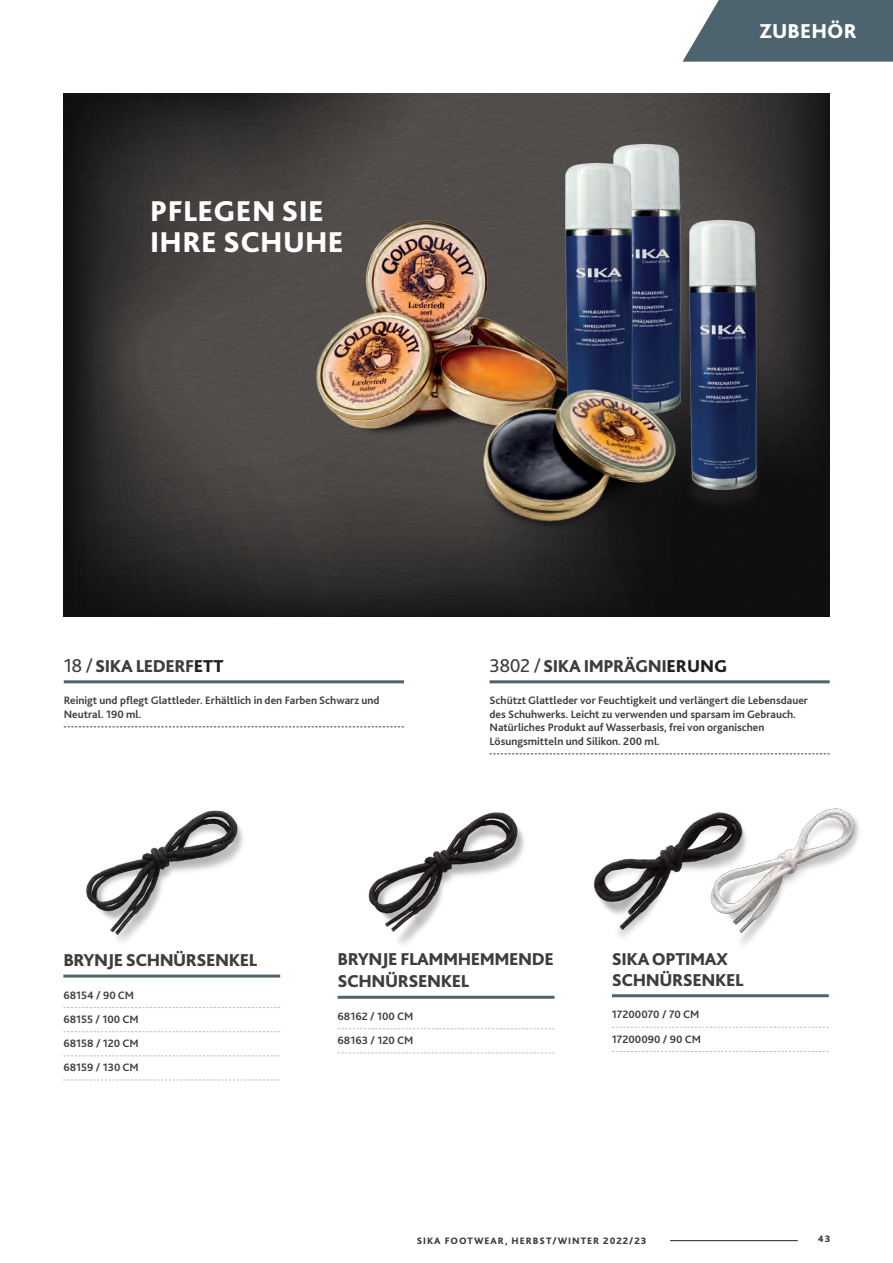
<style>
.page{position:relative;width:893px;height:1263px;background:#fff}
.page>*{position:absolute;margin:0;border:0;box-sizing:border-box;transform-origin:0 0}
.t1{font:800 30px/30.5px "Bliss 2";letter-spacing:.01em;color:#fff}
.t2{font:800 21px "Bliss 2";letter-spacing:.01em;color:#fff}
.t3{font:800 18px/22.5px "Bliss 2";letter-spacing:-.025em;color:#3e3e3f}
.t4{font:700 11.25px/24.2px "Bliss 2";color:#3e3e3f}
.t5{font:800 9.75px "Bliss 2";letter-spacing:.1em;color:#3e3e3f}
.s1{font-weight:400;font-size:19.5px}
.s2{color:#231f20}
</style>
<div class="page">
<img style="left:64px;top:94px;width:765px;height:523px">
<img style="left:301px;top:203px;width:235px;height:260px">
<img style="left:584px;top:129px;width:121px;height:230px">
<img style="left:536px;top:148px;width:121px;height:211px">
<img style="left:660px;top:205px;width:121px;height:301px">
<img style="left:450px;top:359px;width:253px;height:201px">
<hr style="left:670px;top:1240px;width:128px;height:1px;background:#231f20">
<img style="left:86px;top:810px;width:157px;height:132px">
<img style="left:368px;top:812px;width:156px;height:133px">
<hr style="left:63px;top:974px;width:217px;height:3px;background:#4d636e">
<svg style="left:63px;top:1007px;width:217px;height:1px"></svg>
<svg style="left:63px;top:1031px;width:217px;height:1px"></svg>
<svg style="left:63px;top:1055px;width:217px;height:1px"></svg>
<svg style="left:63px;top:1079px;width:217px;height:1px"></svg>
<hr style="left:338px;top:996px;width:216px;height:3px;background:#4d636e">
<svg style="left:338px;top:1028px;width:216px;height:1px"></svg>
<svg style="left:338px;top:1052px;width:216px;height:1px"></svg>
<hr style="left:612px;top:994px;width:217px;height:3px;background:#4d636e">
<svg style="left:612px;top:1027px;width:217px;height:1px"></svg>
<svg style="left:612px;top:1051px;width:217px;height:1px"></svg>
<img style="left:593px;top:838px;width:88px;height:99px">
<img style="left:681px;top:808px;width:178px;height:137px">
<hr style="left:64px;top:680px;width:340px;height:3px;background:#4d636e">
<svg style="left:64px;top:726px;width:340px;height:1px"></svg>
<hr style="left:490px;top:680px;width:340px;height:3px;background:#4d636e">
<svg style="left:490px;top:753px;width:340px;height:1px"></svg>
<svg style="left:682px;top:0;width:211px;height:62px;background:#5d717b"></svg>
<h1 class="t1" style="left:150px;top:196px;width:195px">PFLEGEN SIE<br>IHRE SCHUHE</h1>
<h2 class="t2" style="left:759px;top:18px;width:99px">ZUBEHÖR</h2>
<h3 class="t3" style="left:64px;top:655px;width:161px"><span class="s1">18 /</span> SIKA LEDERF<span class="s2">ETT</span></h3>
<p class="t4" style="left:64px;top:694px;width:317px;line-height:13.5px">Reinigt und pflegt Glattleder. Erhältlich in den Farben Schwarz und<br>Neutral. 190 ml.</p>
<h3 class="t3" style="left:490px;top:655px;width:239px"><span class="s1">3802 /</span> SIKA IMPRÄGNI<span class="s2">ERUNG</span></h3>
<p class="t4" style="left:490px;top:694px;width:320px;line-height:13.5px">Schützt Glattleder vor Feuchtigkeit und verlängert die Lebensdauer des Schuhwerks. Leicht zu verwenden und sparsam im Gebrauch.<br>Natürliches Produkt auf Wasserbasis, frei von organischen Lösungsmitteln und Silikon. 200 ml.</p>
<h3 class="t3" style="left:63px;top:949px;width:196px">BRYNJE SCHNÜRSENKEL</h3>
<p class="t4" style="left:63px;top:983px;width:77px">68154 / 90 CM<br>68155 / 100 CM<br>68158 / 120 CM<br>68159 / 130 CM</p>
<h3 class="t3" style="left:338px;top:947px;width:218px">BRYNJE FLAMMHEMMENDE<br>SCHNÜRSENKEL</h3>
<p class="t4" style="left:338px;top:1004px;width:77px">68162 / 100 CM<br>68163 / 120 CM</p>
<h3 class="t3" style="left:612px;top:948px;width:133px;line-height:21px">SIKA OPTIMAX<br>SCHNÜRSENKEL</h3>
<p class="t4" style="left:612px;top:1002px;width:91px">17200070 / 70 CM<br>17200090 / 90 CM</p>
<p class="t5" style="left:417px;top:1234px;width:231px">SIKA FOOTWEAR, HERBST/WINTER 2022/23</p>
<p class="t5" style="left:818px;top:1232px;width:14px">43</p>
</div>
